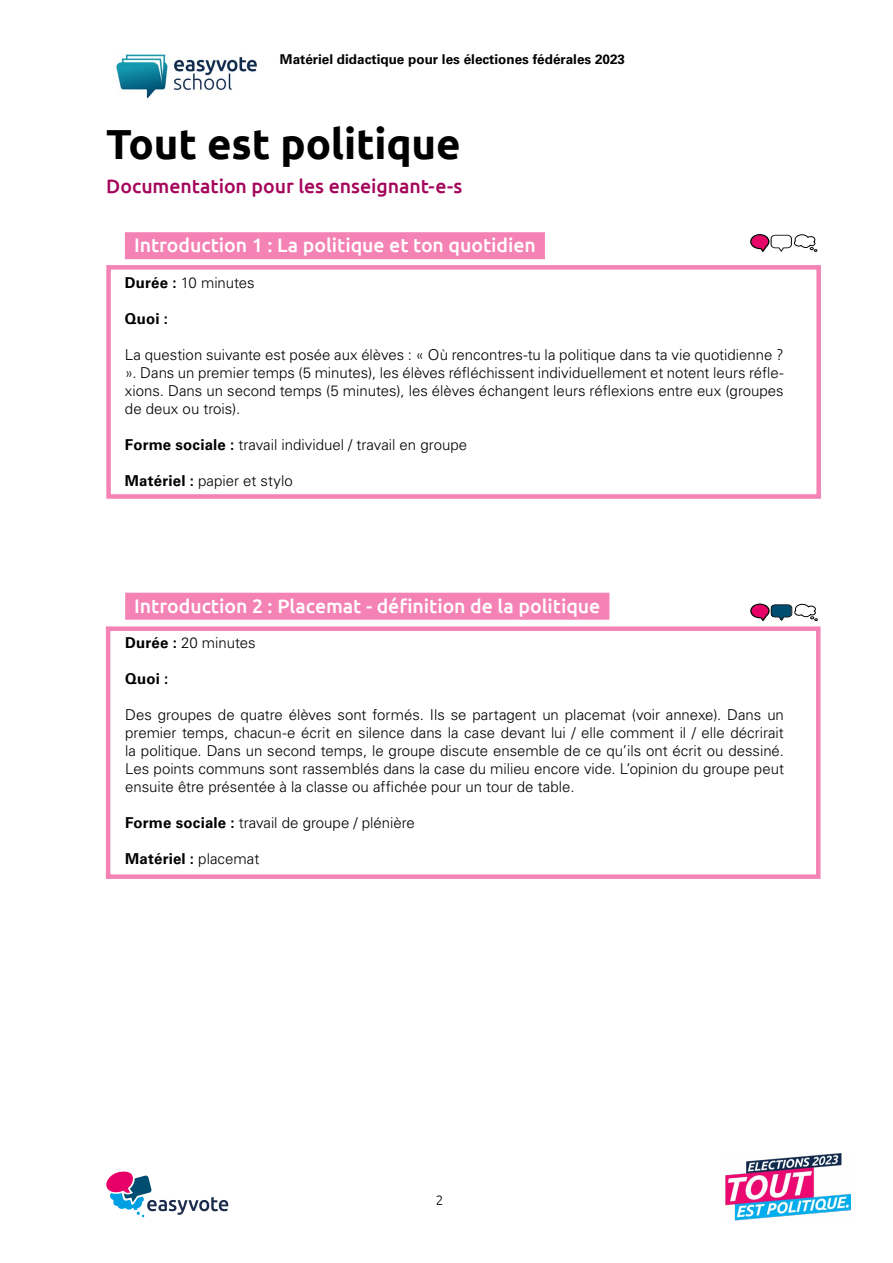
<style>
.page{position:relative;width:893px;height:1263px;background:#fff}
.page>*{position:absolute;margin:0;border:0;box-sizing:border-box;transform-origin:0 0}
.t1{font:700 42px "Ubuntu";letter-spacing:-.005em;color:#000}
.t2{font:500 19.5px "Ubuntu";letter-spacing:-.005em;color:#fff}
.t3{font:500 19.5px "Ubuntu";letter-spacing:-.005em;color:#a4055a}
.t4{font:300 15px/18px "Univers LT Std";color:#000;text-align:justify}
.t5{font:700 15px "Univers LT Std";letter-spacing:.01em;color:#000}
.t6{font:700 13.5px "Univers";color:#000}
.t7{font:300 13.5px "Ubuntu";color:#000}
.s1{font-weight:700}
.s2{font-weight:300}
</style>
<div class="page">
<svg style="left:106px;top:1171px;width:122px;height:46px"></svg>
<img style="left:116px;top:54px;width:141px;height:45px">
<img style="left:725px;top:1154px;width:125px;height:66px">
<div style="left:106px;top:265px;width:715px;height:234px;border:4px solid #f582b5"></div>
<div style="left:125px;top:232px;width:420px;height:27px;background:#f582b5"></div>
<svg style="left:750px;top:234px;width:67px;height:18px"></svg>
<div style="left:106px;top:626px;width:714px;height:253px;border:4px solid #f582b5"></div>
<div style="left:125px;top:593px;width:484px;height:27px;background:#f582b5"></div>
<svg style="left:750px;top:603px;width:68px;height:18px"></svg>
<p class="t6" style="left:280px;top:51px;width:347px">Matériel didactique pour les électiones fédérales 2023</p>
<h1 class="t1" style="left:106px;top:118px;width:356px">Tout est politique</h1>
<h2 class="t3" style="left:106px;top:174px;width:358px">Documentation pour les enseignant-e-s</h2>
<h2 class="t2" style="left:134px;top:233px;width:403px">Introduction 1 : La politique et ton quotidien</h2>
<p class="t4" style="left:125px;top:274px;width:131px"><span class="s1">Durée :</span> 10 minutes</p>
<p class="t5" style="left:125px;top:310px;width:45px">Quoi :</p>
<p class="t4" style="left:125px;top:346px;width:660px">La question suivante est posée aux élèves : « Où rencontres-tu la politique dans ta vie quotidienne ? ». Dans un premier temps (5 minutes), les élèves réfléchissent individuellement et notent leurs réfle&shy;xions. Dans un second temps (5 minutes), les élèves échangent leurs réflexions entre eux (groupes de deux ou trois).</p>
<p class="t4" style="left:125px;top:436px;width:344px"><span class="s1">Forme sociale :</span> travail individuel / travail en groupe</p>
<p class="t4" style="left:125px;top:472px;width:169px"><span class="s1">Matériel :</span> papier et stylo</p>
<h2 class="t2" style="left:134px;top:594px;width:468px">Introduction 2 : Placemat - définition de la politique</h2>
<p class="t4" style="left:125px;top:634px;width:132px"><span class="s1">Durée :</span> 20 minutes</p>
<p class="t5" style="left:125px;top:670px;width:45px">Quoi :</p>
<p class="t4" style="left:125px;top:706px;width:660px">Des groupes de quatre élèves sont formés. Ils se partagent un placemat (voir annexe). Dans un premier temps, chacun-e écrit en silence dans la case devant lui / elle comment il / elle décrirait la politique. Dans un second temps, le groupe discute ensemble de ce qu’ils ont écrit ou dessiné.<br>Les points communs sont rassemblés dans la case du milieu encore vide. L’opinion du groupe peut ensuite être présentée à la classe ou affichée pour un tour de table.</p>
<p class="t4" style="left:125px;top:814px;width:291px"><span class="s1">Forme sociale :</span> travail de groupe / plénière</p>
<p class="t5" style="left:125px;top:850px;width:136px">Matériel : <span class="s2">placemat</span></p>
<p class="t7" style="left:436px;top:1192px;width:9px">2</p>
</div>
